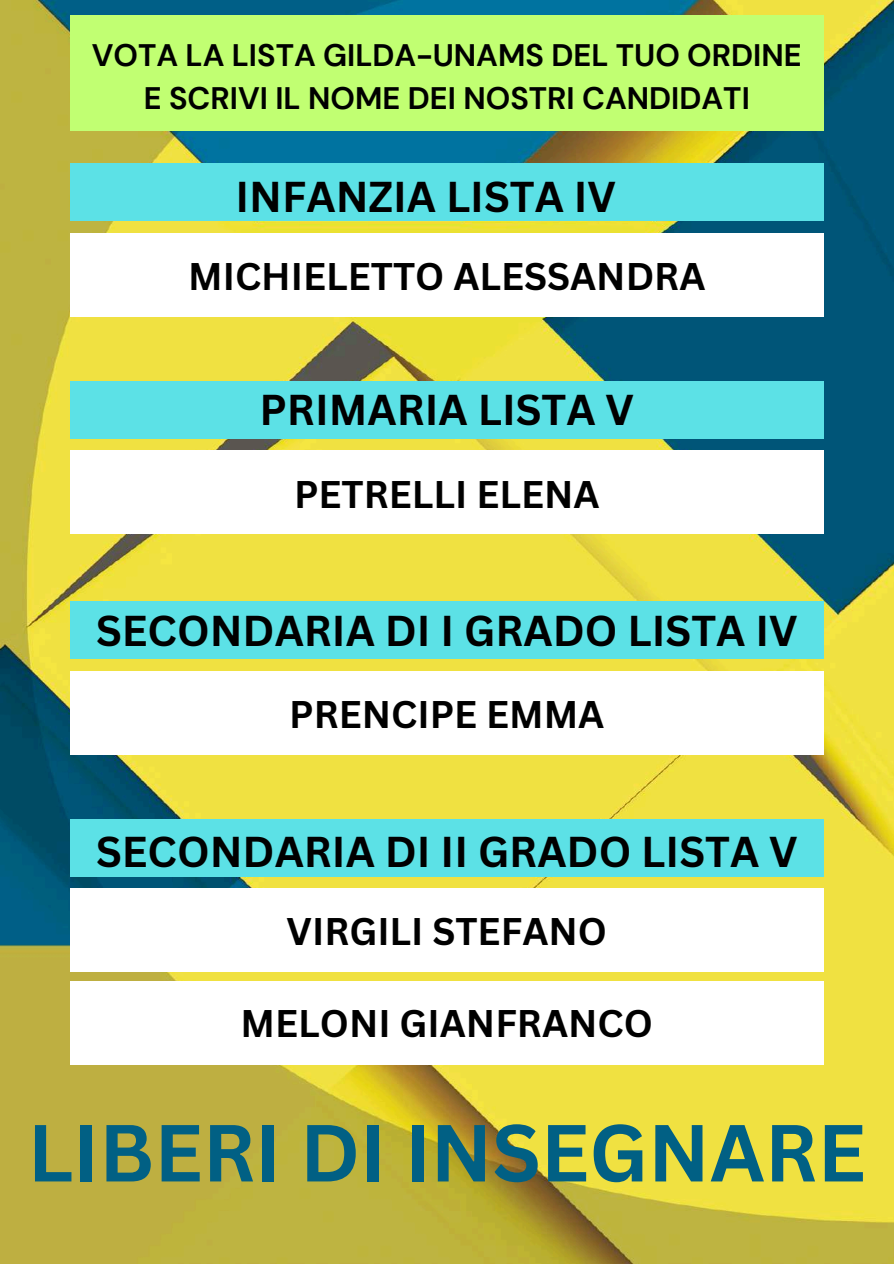
<style>
.page{position:relative;width:894px;height:1264px;background:#fff}
.page>*{position:absolute;margin:0;border:0;box-sizing:border-box;transform-origin:0 0}
.t1{font:700 78.9px "Canva Sans";color:#016084}
.t2{font:700 42px "Canva Sans";color:#000}
.t3{font:700 37.5px "Canva Sans";color:#000}
.t4{font:700 31.05px/42.8px "DM Sans";color:#000;text-align:center}
</style>
<div class="page">
<img style="left:0;top:0;width:893px;height:1263px">
<div style="left:70px;top:163px;width:753px;height:58px;background:#5ce1e6"></div>
<div style="left:70px;top:233px;width:753px;height:83px;background:#fff"></div>
<div style="left:70px;top:16px;width:753px;height:115px;background:#c1ff72"></div>
<div style="left:70px;top:381px;width:753px;height:57px;background:#5ce1e6"></div>
<div style="left:70px;top:451px;width:753px;height:83px;background:#fff"></div>
<div style="left:70px;top:601px;width:753px;height:58px;background:#5ce1e6"></div>
<div style="left:70px;top:671px;width:753px;height:83px;background:#fff"></div>
<div style="left:70px;top:819px;width:753px;height:57px;background:#5ce1e6"></div>
<div style="left:70px;top:888px;width:753px;height:84px;background:#fff"></div>
<div style="left:70px;top:981px;width:753px;height:83px;background:#fff"></div>
<p class="t4" style="left:92px;top:34px;width:711px">VOTA LA LISTA GILDA-UNAMS DEL TUO ORDINE<br>E SCRIVI IL NOME DEI NOSTRI CANDIDATI</p>
<p class="t2" style="left:235px;top:167px;width:382px">INFANZIA LISTA IV</p>
<p class="t3" style="left:188px;top:249px;width:518px">MICHIELETTO ALESSANDRA</p>
<p class="t2" style="left:259px;top:380px;width:376px">PRIMARIA LISTA V</p>
<p class="t3" style="left:294px;top:468px;width:307px">PETRELLI ELENA</p>
<p class="t2" style="left:96px;top:601px;width:703px">SECONDARIA DI I GRADO LISTA IV</p>
<p class="t3" style="left:289px;top:688px;width:316px">PRENCIPE EMMA</p>
<p class="t2" style="left:96px;top:822px;width:703px">SECONDARIA DI II GRADO LISTA V</p>
<p class="t3" style="left:286px;top:904px;width:322px">VIRGILI STEFANO</p>
<p class="t3" style="left:240px;top:997px;width:413px">MELONI GIANFRANCO</p>
<h1 class="t1" style="left:28px;top:1097px;width:839px">LIBERI DI INSEGNARE</h1>
</div>
